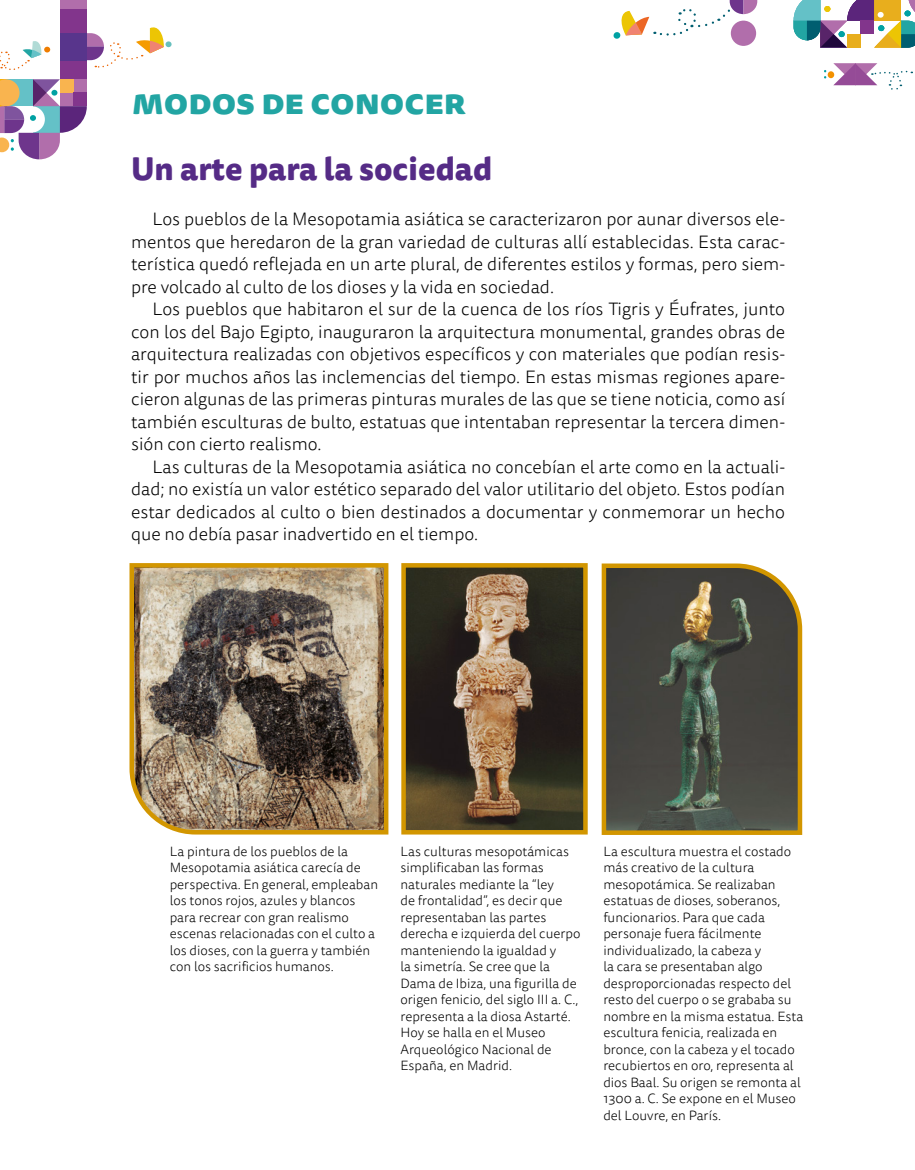
<style>
.page{position:relative;width:915px;height:1170px;background:#fff}
.page>*{position:absolute;margin:0;border:0;box-sizing:border-box;transform-origin:0 0}
.t1{font:800 34.5px "Tisa Sans Pro";color:#22a5a3;scale:1.04 1}
.título_Transforma{font:800 31.5px "Tisa Sans Pro";color:#552b86}
.txt_activid_finales{font:300 18px/22.5px "Tisa Sans Pro";color:#000;text-align:justify}
.Epigrafe_Transforma{font:300 13.5px/16.5px "Tisa Sans Pro";color:#000}
</style>
<div class="page">
<div style="left:60px;top:0;width:27px;height:9px;background:#b16eab"></div>
<div style="left:60px;top:9px;width:27px;height:24px;background:#82358c"></div>
<svg style="left:0;top:27px;width:171px;height:132px"></svg>
<div style="left:827px;top:71px;width:6px;height:7px;background:#f39100;border-radius:50%"></div>
<svg style="left:833px;top:63px;width:79px;height:27px"></svg>
<svg style="left:613px;top:0;width:301px;height:48px"></svg>
<img style="left:406px;top:568px;width:176px;height:261px">
<div style="left:401px;top:563px;width:186px;height:271px;border:4px solid #d29600"></div>
<svg style="left:601px;top:563px;width:202px;height:272px;background:#585543"></svg>
<img style="left:129px;top:563px;width:260px;height:272px">
<h1 class="t1" style="left:132px;top:76px;width:322px">modos de conocer</h1>
<p class="título_Transforma" style="left:131px;top:145px;width:362px">Un arte para la sociedad</p>
<p class="txt_activid_finales" style="left:131px;top:208px;width:655px;text-indent:21px">Los pueblos de la Mesopotamia asiática se caracterizaron por aunar diversos ele&shy;mentos que heredaron de la gran variedad de culturas allí establecidas. Esta carac&shy;terística quedó reflejada en un arte plural, de diferentes estilos y formas, pero siem&shy;pre volcado al culto de los dioses y la vida en sociedad.</p>
<p class="txt_activid_finales" style="left:131px;top:298px;width:655px;text-indent:21px">Los pueblos que habitaron el sur de la cuenca de los ríos Tigris y Éufrates, junto con los del Bajo Egipto, inauguraron la arquitectura monumental, grandes obras de arquitectura realizadas con objetivos específicos y con materiales que podían resis&shy;tir por muchos años las inclemencias del tiempo. En estas mismas regiones apare&shy;cieron algunas de las primeras pinturas murales de las que se tiene noticia, como así también esculturas de bulto, estatuas que intentaban representar la tercera dimen&shy;sión con cierto realismo.</p>
<p class="txt_activid_finales" style="left:131px;top:456px;width:655px;text-indent:21px">Las culturas de la Mesopotamia asiática no concebían el arte como en la actuali&shy;dad; no existía un valor estético separado del valor utilitario del objeto. Estos podían estar dedicados al culto o bien destinados a documentar y conmemorar un hecho que no debía pasar inadvertido en el tiempo.</p>
<p class="Epigrafe_Transforma" style="left:170px;top:843px;width:210px">La pintura de los pueblos de la<br>Mesopotamia asiática carecía de perspectiva. En general, empleaban los tonos rojos, azules y blancos para recrear con gran realismo escenas relacionadas con el culto a los dioses, con la guerra y también con los sacrificios humanos.</p>
<p class="Epigrafe_Transforma" style="left:400px;top:843px;width:181px">Las culturas mesopotámicas simplificaban las formas naturales mediante la “ley<br>de frontalidad”, es decir que representaban las partes derecha e izquierda del cuerpo manteniendo la igualdad y<br>la simetría. Se cree que la<br>Dama de Ibiza, una figurilla de origen fenicio, del siglo III a. C., representa a la diosa Astarté.<br>Hoy se halla en el Museo<br>Arqueológico Nacional de<br>España, en Madrid.</p>
<p class="Epigrafe_Transforma" style="left:603px;top:843px;width:201px">La escultura muestra el costado más creativo de la cultura mesopotámica. Se realizaban estatuas de dioses, soberanos, funcionarios. Para que cada personaje fuera fácilmente individualizado, la cabeza y<br>la cara se presentaban algo desproporcionadas respecto del resto del cuerpo o se grababa su nombre en la misma estatua. Esta escultura fenicia, realizada en bronce, con la cabeza y el tocado recubiertos en oro, representa al dios Baal. Su origen se remonta al<br>1300 a. C. Se expone en el Museo del Louvre, en París.</p>
</div>
